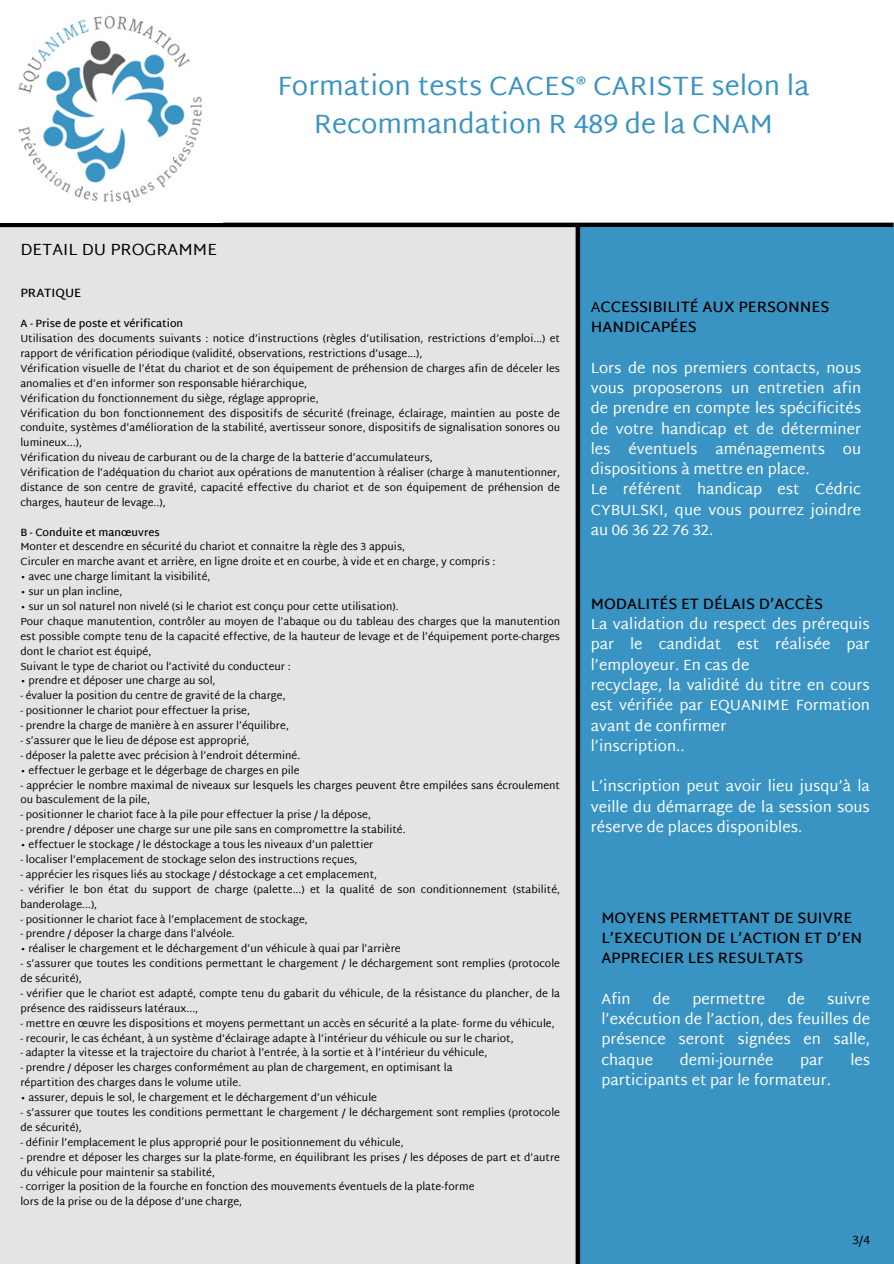
<style>
.page{position:relative;width:894px;height:1264px;background:#fff}
.page>*{position:absolute;margin:0;border:0;box-sizing:border-box;transform-origin:0 0}
.t1{font:27px/37.2px "Martel Sans";color:#3a94c3;text-align:center}
.t2{font:16.5px "Martel Sans";color:#000}
.t3{font:15px/20.2px "Martel Sans";color:#fff;text-align:justify}
.t4{font:600 15px/20.2px "Martel Sans";color:#000}
.t5{font:600 12px "Martel Sans";color:#000}
.t6{font:12px "Martel Sans";color:#000}
.t7{font:10.5px/14.9px "Martel Sans";color:#000}
.t8{font:600 10.5px "Martel Sans";color:#000}
.s1{font-weight:400}
.s2{font-weight:600;color:#000}
</style>
<div class="page">
<div style="left:0;top:227px;width:590px;height:1036px;background:#e4e4e4"></div>
<hr style="left:0;top:223px;width:893px;height:4px;background:#000">
<img style="left:18px;top:16px;width:184px;height:187px">
<div style="left:577px;top:227px;width:315px;height:1036px;background:#3a94c3"></div>
<div style="left:575px;top:225px;width:5px;height:1038px;background:#000"></div>
<h1 class="t1" style="left:277px;top:67px;width:533px">Formation tests CACES® CARISTE selon la<br>Recommandation R 489 de la CNAM</h1>
<p class="t2" style="left:20px;top:239px;width:198px">DETAIL DU PROGRAMME</p>
<p class="t5" style="left:20px;top:285px;width:62px">PRATIQUE</p>
<p class="t8" style="left:20px;top:317px;width:164px">A - Prise de poste et vérification</p>
<p class="t7" style="left:20px;top:331px;width:541px">Utilisation des documents suivants : notice d’instructions (règles d’utilisation, restrictions d’emploi...) et rapport de vérification périodique (validité, observations, restrictions d’usage...),</p>
<p class="t7" style="left:20px;top:361px;width:541px">Vérification visuelle de l’état du chariot et de son équipement de préhension de charges afin de déceler les anomalies et d’en informer son responsable hiérarchique,</p>
<p class="t7" style="left:20px;top:390px;width:299px">Vérification du fonctionnement du siège, réglage approprie,</p>
<p class="t7" style="left:20px;top:405px;width:541px;text-align:justify">Vérification du bon fonctionnement des dispositifs de sécurité (freinage, éclairage, maintien au poste de conduite, systèmes d’amélioration de la stabilité, avertisseur sonore, dispositifs de signalisation sonores ou lumineux...),</p>
<p class="t7" style="left:20px;top:450px;width:414px">Vérification du niveau de carburant ou de la charge de la batterie d’accumulateurs,</p>
<p class="t7" style="left:20px;top:465px;width:541px;text-align:justify">Vérification de l’adéquation du chariot aux opérations de manutention à réaliser (charge à manutentionner, distance de son centre de gravité, capacité effective du chariot et de son équipement de préhension de charges, hauteur de levage..),</p>
<p class="t8" style="left:20px;top:526px;width:141px">B - Conduite et manœuvres</p>
<p class="t7" style="left:20px;top:539px;width:386px">Monter et descendre en sécurité du chariot et connaitre la règle des 3 appuis,</p>
<p class="t7" style="left:20px;top:554px;width:476px">Circuler en marche avant et arrière, en ligne droite et en courbe, à vide et en charge, y compris :</p>
<p class="t7" style="left:20px;top:569px;width:191px">• avec une charge limitant la visibilité,</p>
<p class="t7" style="left:20px;top:584px;width:103px">• sur un plan incline,</p>
<p class="t7" style="left:20px;top:599px;width:380px">• sur un sol naturel non nivelé (si le chariot est conçu pour cette utilisation).</p>
<p class="t7" style="left:20px;top:614px;width:541px;text-align:justify">Pour chaque manutention, contrôler au moyen de l’abaque ou du tableau des charges que la manutention est possible compte tenu de la capacité effective, de la hauteur de levage et de l’équipement porte-charges dont le chariot est équipé,</p>
<p class="t7" style="left:20px;top:658px;width:272px">Suivant le type de chariot ou l’activité du conducteur :</p>
<p class="t7" style="left:20px;top:673px;width:197px">• prendre et déposer une charge au sol,</p>
<p class="t7" style="left:20px;top:688px;width:267px">- évaluer la position du centre de gravité de la charge,</p>
<p class="t7" style="left:20px;top:703px;width:231px">- positionner le chariot pour effectuer la prise,</p>
<p class="t7" style="left:20px;top:718px;width:270px">- prendre la charge de manière à en assurer l’équilibre,</p>
<p class="t7" style="left:20px;top:733px;width:230px">- s’assurer que le lieu de dépose est approprié,</p>
<p class="t7" style="left:20px;top:747px;width:281px">- déposer la palette avec précision à l’endroit déterminé.</p>
<p class="t7" style="left:20px;top:762px;width:280px">• effectuer le gerbage et le dégerbage de charges en pile</p>
<p class="t7" style="left:20px;top:777px;width:541px">- apprécier le nombre maximal de niveaux sur lesquels les charges peuvent être empilées sans écroulement ou basculement de la pile,</p>
<p class="t7" style="left:20px;top:807px;width:352px">- positionner le chariot face à la pile pour effectuer la prise / la dépose,</p>
<p class="t7" style="left:20px;top:822px;width:386px">- prendre / déposer une charge sur une pile sans en compromettre la stabilité.</p>
<p class="t7" style="left:20px;top:837px;width:354px">• effectuer le stockage / le déstockage a tous les niveaux d’un palettier</p>
<p class="t7" style="left:20px;top:852px;width:338px">- localiser l’emplacement de stockage selon des instructions reçues,</p>
<p class="t7" style="left:20px;top:866px;width:358px">- apprécier les risques liés au stockage / déstockage a cet emplacement,</p>
<p class="t7" style="left:20px;top:881px;width:541px">- vérifier le bon état du support de charge (palette...) et la qualité de son conditionnement (stabilité, banderolage...),</p>
<p class="t7" style="left:20px;top:911px;width:289px">- positionner le chariot face à l’emplacement de stockage,</p>
<p class="t7" style="left:20px;top:926px;width:216px">- prendre / déposer la charge dans l’alvéole.</p>
<p class="t7" style="left:20px;top:941px;width:382px">• réaliser le chargement et le déchargement d’un véhicule à quai par l’arrière</p>
<p class="t7" style="left:20px;top:956px;width:541px">- s’assurer que toutes les conditions permettant le chargement / le déchargement sont remplies (protocole de sécurité),</p>
<p class="t7" style="left:20px;top:985px;width:541px">- vérifier que le chariot est adapté, compte tenu du gabarit du véhicule, de la résistance du plancher, de la présence des raidisseurs latéraux...,</p>
<p class="t7" style="left:20px;top:1015px;width:535px">- mettre en œuvre les dispositions et moyens permettant un accès en sécurité a la plate- forme du véhicule,</p>
<p class="t7" style="left:20px;top:1030px;width:494px">- recourir, le cas échéant, à un système d’éclairage adapte à l’intérieur du véhicule ou sur le chariot,</p>
<p class="t7" style="left:20px;top:1045px;width:468px">- adapter la vitesse et la trajectoire du chariot à l’entrée, à la sortie et à l’intérieur du véhicule,</p>
<p class="t7" style="left:20px;top:1060px;width:433px">- prendre / déposer les charges conformément au plan de chargement, en optimisant la</p>
<p class="t7" style="left:20px;top:1075px;width:222px">répartition des charges dans le volume utile.</p>
<p class="t7" style="left:20px;top:1090px;width:358px">• assurer, depuis le sol, le chargement et le déchargement d’un véhicule</p>
<h3 class="t7" style="left:20px;top:1104px;width:541px">- s’assurer que toutes les conditions permettant le chargement / le déchargement sont remplies (protocole de sécurité),</h3>
<h4 class="t7" style="left:20px;top:1134px;width:385px">- définir l’emplacement le plus approprié pour le positionnement du véhicule,</h4>
<h4 class="t7" style="left:20px;top:1149px;width:541px">- prendre et déposer les charges sur la plate-forme, en équilibrant les prises / les déposes de part et d’autre du véhicule pour maintenir sa stabilité,</h4>
<h4 class="t7" style="left:20px;top:1179px;width:455px">- corriger la position de la fourche en fonction des mouvements éventuels de la plate-forme</h4>
<h2 class="t7" style="left:20px;top:1194px;width:223px">lors de la prise ou de la dépose d’une charge,</h2>
<p class="t4" style="left:590px;top:296px;width:240px"><span class="s1">A</span>CCESSIBILITÉ AUX PERSONNES<br>HANDICAPÉES</p>
<p class="t3" style="left:590px;top:357px;width:272px;text-align:left">Lors de nos premiers contacts, nous vous proposerons un entretien afin de prendre en compte les spécificités de votre handicap et de déterminer les éventuels aménagements ou dispositions à mettre en place.<br>Le référent handicap est Cédric<br>CYBULSKI, que vous pourrez joindre au 06 36 22 76 32.</p>
<h4 class="t3" style="left:590px;top:593px;width:280px;text-align:left"><span class="s2">MODALITÉS ET DÉLAIS D’ACCÈS<br></span>La validation du respect des prérequis par le candidat est réalisée par l’employeur. En cas de<br>recyclage, la validité du titre en cours est vérifiée par EQUANIME Formation avant de confirmer<br>l’inscription..</h4>
<h6 class="t3" style="left:590px;top:776px;width:280px">L’inscription peut avoir lieu jusqu’à la veille du démarrage de la session sous réserve de places disponibles.</h6>
<h5 class="t4" style="left:601px;top:907px;width:262px">MOYENS PERMETTANT DE SUIVRE<br>L’EXECUTION DE L’ACTION ET D’EN<br>APPRECIER LES RESULTATS</h5>
<p class="t3" style="left:601px;top:988px;width:31px">Afin</p>
<p class="t3" style="left:652px;top:988px;width:19px">de</p>
<p class="t3" style="left:692px;top:988px;width:74px">permettre</p>
<p class="t3" style="left:787px;top:988px;width:19px">de</p>
<p class="t3" style="left:601px;top:988px;width:270px;text-indent:226px">suivre l’exécution de l’action, des feuilles de présence seront signées en salle, chaque</p>
<p class="t3" style="left:679px;top:1049px;width:95px">demi-journée</p>
<p class="t3" style="left:800px;top:1049px;width:25px">par</p>
<p class="t3" style="left:850px;top:1049px;width:21px">les</p>
<p class="t3" style="left:601px;top:1069px;width:231px">participants et par le formateur.</p>
<h3 class="t6" style="left:852px;top:1232px;width:19px">3/4</h3>
</div>
